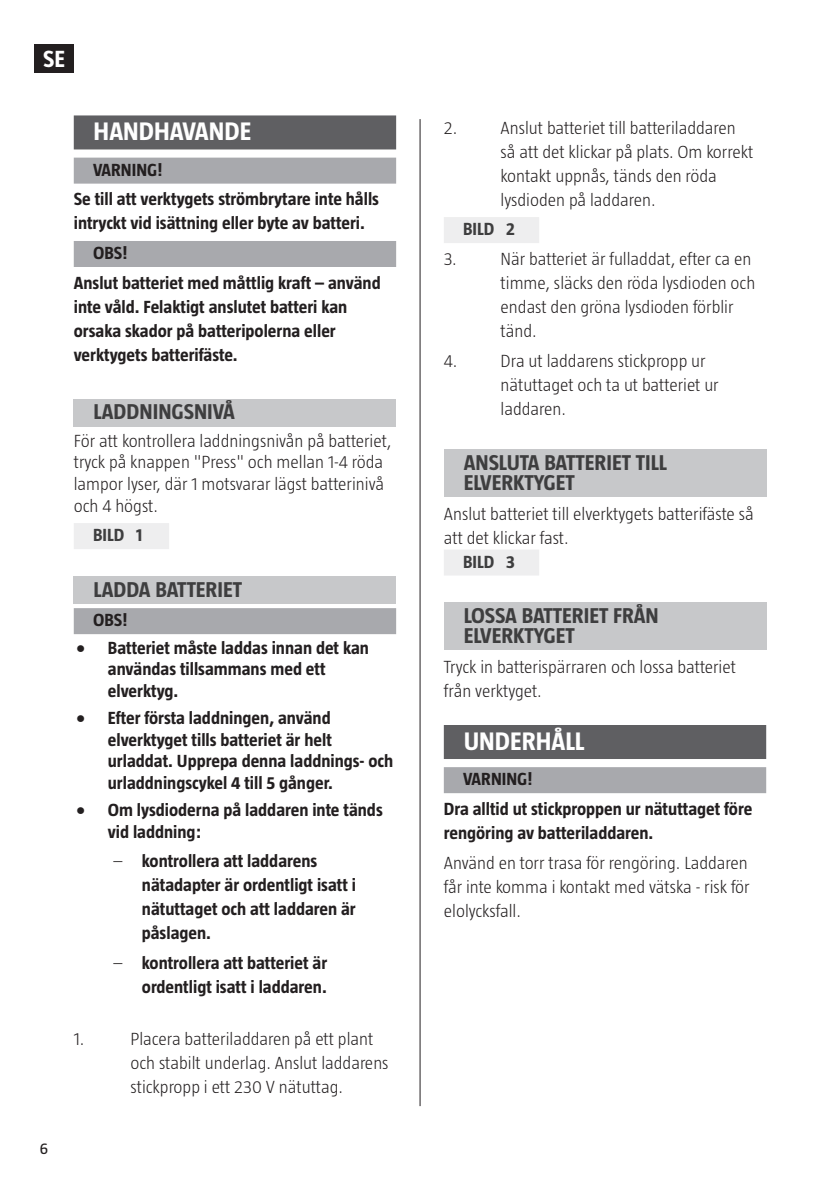
<style>
.page{position:relative;width:840px;height:1191px;background:#fff}
.page>*{position:absolute;margin:0;border:0;box-sizing:border-box;transform-origin:0 0}
.Rubrik{font:700 26px "Taz";color:#fff}
.t1{font:700 24px "Taz";color:#fff}
.Underrubrik{font:700 22px/20px "Taz";color:#3e3e3f}
.Brödtext{font:300 18px/24px "Taz";color:#231f20}
.Brödtext__VARNING__O{font:700 18px/24px "Taz";color:#231f20}
.VARNING__SE{font:700 18px "Taz";color:#231f20}
.t2{font:700 18px "Taz";color:#3e3e3f}
.OBS__SE{font:700 18px "Taz";letter-spacing:-.005em;color:#231f20}
.t3{font:16px "Taz";color:#231f20}
.s1{font-weight:300}
</style>
<div class="page">
<div style="left:35px;top:44px;width:39px;height:29px;background:#231f20"></div>
<hr style="left:419px;top:119px;width:1px;height:987px;background:#231f20">
<div style="left:443px;top:217px;width:96px;height:26px;background:#eeeeef"></div>
<div style="left:443px;top:449px;width:322px;height:48px;background:#c7c8ca"></div>
<div style="left:443px;top:549px;width:96px;height:26px;background:#eeeeef"></div>
<div style="left:443px;top:602px;width:322px;height:48px;background:#c7c8ca"></div>
<div style="left:443px;top:725px;width:322px;height:34px;background:#5f5f62"></div>
<div style="left:443px;top:767px;width:322px;height:26px;background:#a8a9ad"></div>
<div style="left:74px;top:115px;width:322px;height:34px;background:#5f5f62"></div>
<div style="left:74px;top:158px;width:322px;height:26px;background:#a8a9ad"></div>
<div style="left:74px;top:241px;width:322px;height:26px;background:#a8a9ad"></div>
<div style="left:74px;top:399px;width:322px;height:28px;background:#c7c8ca"></div>
<div style="left:74px;top:523px;width:95px;height:26px;background:#eeeeef"></div>
<div style="left:74px;top:576px;width:322px;height:28px;background:#c7c8ca"></div>
<div style="left:74px;top:608px;width:322px;height:26px;background:#a8a9ad"></div>
<h2 class="t1" style="left:43px;top:45px;width:23px">SE</h2>
<p class="t3" style="left:40px;top:1139px;width:10px">6</p>
<p class="Rubrik" style="left:94px;top:117px;width:159px">HANDHAVANDE</p>
<p class="VARNING__SE" style="left:93px;top:160px;width:71px">VARNING!</p>
<p class="Brödtext__VARNING__O" style="left:74px;top:187px;width:306px">Se till att verktygets strömbrytare inte hålls intryckt vid isättning eller byte av batteri.</p>
<p class="OBS__SE" style="left:93px;top:243px;width:36px">OBS!</p>
<p class="Brödtext__VARNING__O" style="left:74px;top:270px;width:308px">Anslut batteriet med måttlig kraft – använd inte våld. Felaktigt anslutet batteri kan orsaka skador på batteripolerna eller verktygets batterifäste.</p>
<p class="Underrubrik" style="left:94px;top:402px;width:143px">LADDNINGSNIVÅ</p>
<p class="Brödtext" style="left:74px;top:429px;width:319px;line-height:21.6px">För att kontrollera laddningsnivån på batteriet, tryck på knappen "Press" och mellan 1-4 röda lampor lyser, där 1 motsvarar lägst batterinivå och 4 högst.</p>
<p class="t2" style="left:93px;top:525px;width:51px">BILD 1</p>
<p class="Underrubrik" style="left:94px;top:579px;width:150px">LADDA BATTERIET</p>
<p class="OBS__SE" style="left:93px;top:610px;width:36px">OBS!</p>
<p class="Brödtext__VARNING__O" style="left:108px;top:636px;width:262px;line-height:21.6px;text-indent:-32px">• Batteriet måste laddas innan det kan användas tillsammans med ett elverktyg.</p>
<p class="Brödtext__VARNING__O" style="left:108px;top:707px;width:287px;line-height:21.6px;text-indent:-32px">• Efter första laddningen, använd elverktyget tills batteriet är helt urladdat. Upprepa denna laddnings- och urladdningscykel 4 till 5 gånger.</p>
<p class="Brödtext__VARNING__O" style="left:108px;top:799px;width:276px;line-height:21.6px;text-indent:-32px">• Om lysdioderna på laddaren inte tänds vid laddning:</p>
<p class="Brödtext__VARNING__O" style="left:142px;top:849px;width:216px;text-indent:-28px"><span class="s1">–</span> kontrollera att laddarens nätadapter är ordentligt isatt i nätuttaget och att laddaren är påslagen.</p>
<p class="Brödtext__VARNING__O" style="left:113px;top:951px;width:215px;text-align:right"><span class="s1">–</span> kontrollera att batteriet är ordentligt isatt i laddaren.</p>
<p class="Brödtext" style="left:74px;top:1026px;width:12px">1.</p>
<p class="Brödtext" style="left:130px;top:1026px;width:259px">Placera batteriladdaren på ett plant och stabilt underlag. Anslut laddarens stickpropp i ett 230 V nätuttag.</p>
<p class="Brödtext" style="left:500px;top:115px;width:254px;text-indent:-57px">2. Anslut batteriet till batteriladdaren så att det klickar på plats. Om korrekt kontakt uppnås, tänds den röda lysdioden på laddaren.</p>
<p class="t2" style="left:463px;top:219px;width:53px">BILD 2</p>
<p class="Brödtext" style="left:443px;top:246px;width:14px">3.</p>
<p class="Brödtext" style="left:500px;top:246px;width:256px">När batteriet är fulladdat, efter ca en timme, släcks den röda lysdioden och endast den gröna lysdioden förblir tänd.</p>
<p class="Brödtext" style="left:500px;top:348px;width:219px;text-indent:-57px">4. Dra ut laddarens stickpropp ur nätuttaget och ta ut batteriet ur laddaren.</p>
<p class="Underrubrik" style="left:463px;top:452px;width:205px">ANSLUTA BATTERIET TILL<br>ELVERKTYGET</p>
<p class="Brödtext" style="left:443px;top:501px;width:311px">Anslut batteriet till elverktygets batterifäste så att det klickar fast.</p>
<p class="t2" style="left:463px;top:551px;width:53px">BILD 3</p>
<p class="Underrubrik" style="left:463px;top:605px;width:196px">LOSSA BATTERIET FRÅN<br>ELVERKTYGET</p>
<p class="Brödtext" style="left:443px;top:654px;width:293px">Tryck in batterispärraren och lossa batteriet från verktyget.</p>
<p class="Rubrik" style="left:463px;top:726px;width:122px">UNDERHÅLL</p>
<p class="VARNING__SE" style="left:463px;top:769px;width:71px">VARNING!</p>
<p class="Brödtext__VARNING__O" style="left:443px;top:796px;width:310px">Dra alltid ut stickproppen ur nätuttaget före rengöring av batteriladdaren.</p>
<p class="Brödtext" style="left:443px;top:850px;width:307px;text-align:justify">Använd en torr trasa för rengöring. Laddaren får inte komma i kontakt med vätska - risk för elolycksfall.</p>
</div>
